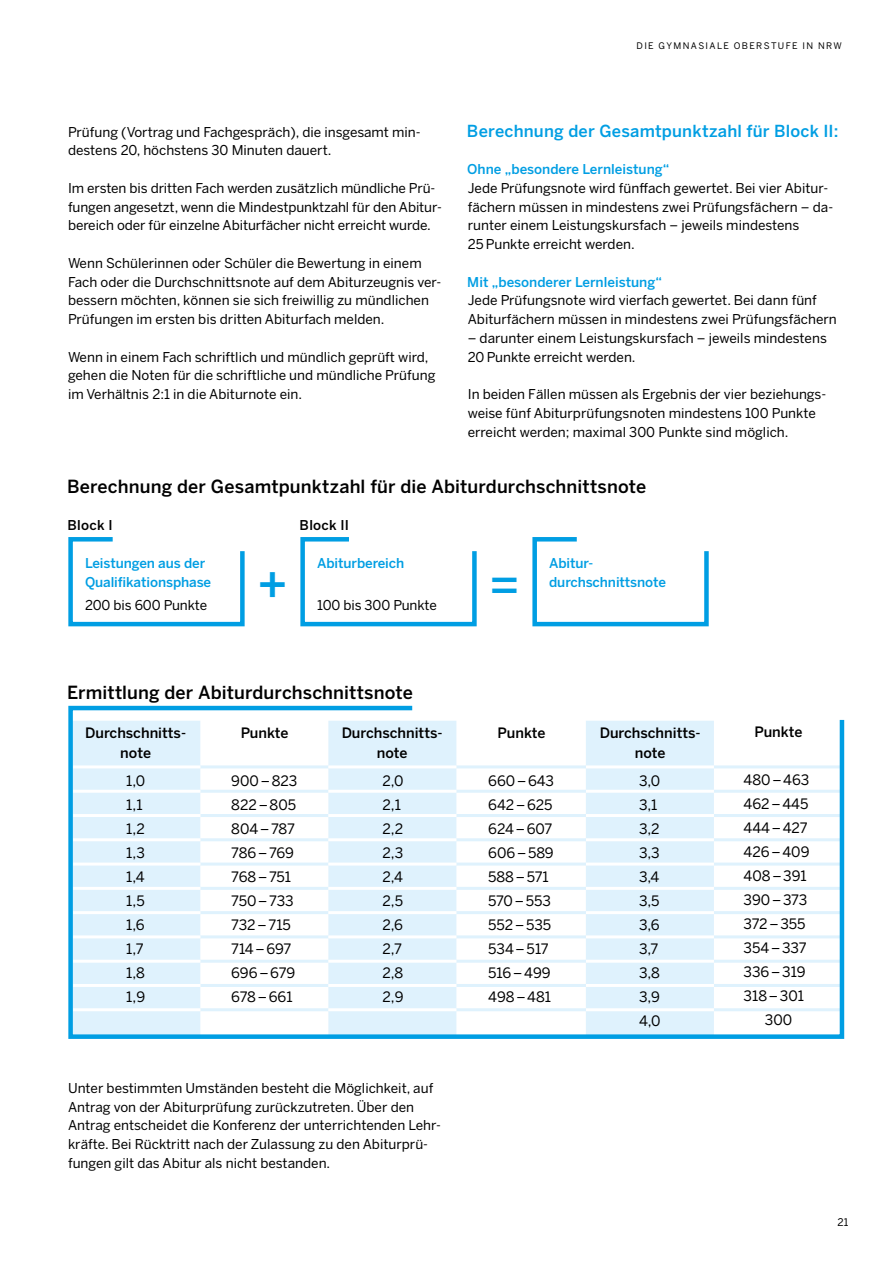
<style>
.page{position:relative;width:893px;height:1263px;background:#fff}
.page>*{position:absolute;margin:0;border:0;box-sizing:border-box;transform-origin:0 0}
.t1{font:500 48px "Benton Sans";color:#009ee3}
.t2{font:500 18px "Benton Sans";letter-spacing:.005em;color:#000}
.t3{font:500 16.5px "Benton Sans";letter-spacing:.01em;color:#009ee3}
.t4{font:14.25px/24px "Benton Sans";color:#000}
.t5{font:500 14.25px/19.5px "Benton Sans";color:#000;text-align:center}
.t6{font:13.5px/18.8px "Benton Sans";color:#000}
.t7{font:500 13.5px/18.8px "Benton Sans";letter-spacing:-.005em;color:#009ee3}
.t8{font:500 13.5px "Benton Sans";letter-spacing:.015em;color:#000}
.t9{font:10.5px "Benton Sans";color:#000}
.t10{font:9px "Benton Sans";letter-spacing:.15em;color:#000}
</style>
<div class="page">
<svg style="left:68px;top:537px;width:177px;height:90px"></svg>
<svg style="left:300px;top:537px;width:177px;height:90px"></svg>
<svg style="left:532px;top:537px;width:177px;height:90px"></svg>
<svg style="left:68px;top:705px;width:777px;height:334px"></svg>
<hr style="left:73px;top:765px;width:127px;height:3px;background:#fff">
<hr style="left:73px;top:790px;width:127px;height:3px;background:#fff">
<hr style="left:73px;top:814px;width:127px;height:3px;background:#fff">
<hr style="left:73px;top:838px;width:127px;height:3px;background:#fff">
<hr style="left:73px;top:862px;width:127px;height:3px;background:#fff">
<hr style="left:73px;top:887px;width:127px;height:3px;background:#fff">
<hr style="left:73px;top:911px;width:127px;height:3px;background:#fff">
<hr style="left:73px;top:935px;width:127px;height:3px;background:#fff">
<hr style="left:73px;top:960px;width:127px;height:3px;background:#fff">
<hr style="left:73px;top:984px;width:127px;height:3px;background:#fff">
<hr style="left:73px;top:1008px;width:127px;height:3px;background:#fff">
<hr style="left:328px;top:765px;width:128px;height:3px;background:#fff">
<hr style="left:328px;top:790px;width:128px;height:3px;background:#fff">
<hr style="left:328px;top:814px;width:128px;height:3px;background:#fff">
<hr style="left:328px;top:838px;width:128px;height:3px;background:#fff">
<hr style="left:328px;top:862px;width:128px;height:3px;background:#fff">
<hr style="left:328px;top:887px;width:128px;height:3px;background:#fff">
<hr style="left:328px;top:911px;width:128px;height:3px;background:#fff">
<hr style="left:328px;top:935px;width:128px;height:3px;background:#fff">
<hr style="left:328px;top:960px;width:128px;height:3px;background:#fff">
<hr style="left:328px;top:984px;width:128px;height:3px;background:#fff">
<hr style="left:328px;top:1008px;width:128px;height:3px;background:#fff">
<hr style="left:586px;top:765px;width:128px;height:3px;background:#fff">
<hr style="left:586px;top:790px;width:128px;height:3px;background:#fff">
<hr style="left:586px;top:814px;width:128px;height:3px;background:#fff">
<hr style="left:586px;top:838px;width:128px;height:3px;background:#fff">
<hr style="left:586px;top:862px;width:128px;height:3px;background:#fff">
<hr style="left:586px;top:887px;width:128px;height:3px;background:#fff">
<hr style="left:586px;top:911px;width:128px;height:3px;background:#fff">
<hr style="left:586px;top:935px;width:128px;height:3px;background:#fff">
<hr style="left:586px;top:960px;width:128px;height:3px;background:#fff">
<hr style="left:586px;top:984px;width:128px;height:3px;background:#fff">
<hr style="left:586px;top:1008px;width:128px;height:3px;background:#fff">
<p class="t10" style="left:637px;top:41px;width:207px">DIE GYMNASIALE OBERSTUFE IN NRW</p>
<p class="t3" style="left:467px;top:120px;width:373px">Berechnung der Gesamtpunktzahl für Block II:</p>
<p class="t7" style="left:467px;top:160px;width:204px">Ohne „besondere Lernleistung“</p>
<p class="t6" style="left:468px;top:178px;width:367px">Jede Prüfungsnote wird fünffach gewertet. Bei vier Abitur&shy;fächern müssen in mindestens zwei Prüfungsfächern – da&shy;runter einem Leistungskursfach – jeweils mindestens<br>25 Punkte erreicht werden.</p>
<p class="t7" style="left:467px;top:272px;width:196px">Mit „besonderer Lernleistung“</p>
<p class="t6" style="left:468px;top:291px;width:371px">Jede Prüfungsnote wird vierfach gewertet. Bei dann fünf<br>Abiturfächern müssen in mindestens zwei Prüfungsfächern</p>
<p class="t6" style="left:468px;top:328px;width:361px">– darunter einem Leistungskursfach – jeweils mindestens<br>20 Punkte erreicht werden.</p>
<p class="t6" style="left:468px;top:385px;width:360px">In beiden Fällen müssen als Ergebnis der vier beziehungs&shy;weise fünf Abiturprüfungsnoten mindestens 100 Punkte erreicht werden; maximal 300 Punkte sind möglich.</p>
<h2 class="t2" style="left:67px;top:475px;width:580px">Berechnung der Gesamtpunktzahl für die Abiturdurchschnittsnote</h2>
<p class="t6" style="left:68px;top:122px;width:354px">Prüfung (Vortrag und Fachgespräch), die insgesamt min&shy;destens 20, höchstens 30 Minuten dauert.</p>
<p class="t6" style="left:68px;top:178px;width:375px">Im ersten bis dritten Fach werden zusätzlich mündliche Prü&shy;fungen angesetzt, wenn die Mindestpunktzahl für den Abitur&shy;bereich oder für einzelne Abiturfächer nicht erreicht wurde.</p>
<p class="t6" style="left:68px;top:253px;width:375px">Wenn Schülerinnen oder Schüler die Bewertung in einem Fach oder die Durchschnittsnote auf dem Abiturzeugnis ver&shy;bessern möchten, können sie sich freiwillig zu mündlichen Prüfungen im ersten bis dritten Abiturfach melden.</p>
<p class="t6" style="left:68px;top:347px;width:369px">Wenn in einem Fach schriftlich und mündlich geprüft wird, gehen die Noten für die schriftliche und mündliche Prüfung im Verhältnis 2:1 in die Abiturnote ein.</p>
<p class="t8" style="left:68px;top:517px;width:46px">Block I</p>
<p class="t7" style="left:85px;top:554px;width:128px">Leistungen aus der<br>Qualifikationsphase</p>
<p class="t6" style="left:85px;top:595px;width:124px">200 bis 600 Punkte</p>
<p class="t8" style="left:300px;top:517px;width:51px">Block II</p>
<p class="t7" style="left:317px;top:554px;width:89px">Abiturbereich</p>
<p class="t6" style="left:317px;top:595px;width:121px">100 bis 300 Punkte</p>
<p class="t7" style="left:549px;top:554px;width:44px">Abitur-</p>
<h1 class="t1" style="left:257px;top:553px;width:32px">+</h1>
<h1 class="t1" style="left:489px;top:553px;width:32px">=</h1>
<p class="t7" style="left:549px;top:572px;width:118px">durchschnittsnote</p>
<h2 class="t2" style="left:67px;top:681px;width:347px">Ermittlung der Abiturdurchschnittsnote</h2>
<p class="t5" style="left:241px;top:724px;width:49px">Punkte</p>
<p class="t4" style="left:231px;top:769px;width:68px">900–823<br>822–805<br>804–787<br>786–769<br>768–751<br>750–733<br>732–715<br>714–697<br>696–679<br>678–661</p>
<p class="t5" style="left:342px;top:723px;width:101px">Durchschnitts&shy;note</p>
<p class="t4" style="left:382px;top:769px;width:23px">2,0<br>2,1<br>2,2<br>2,3<br>2,4<br>2,5<br>2,6<br>2,7<br>2,8<br>2,9</p>
<p class="t5" style="left:85px;top:723px;width:101px">Durchschnitts&shy;note</p>
<p class="t4" style="left:126px;top:769px;width:20px">1,0<br>1,1<br>1,2<br>1,3<br>1,4<br>1,5<br>1,6<br>1,7<br>1,8<br>1,9</p>
<p class="t6" style="left:68px;top:1078px;width:374px">Unter bestimmten Umständen besteht die Möglichkeit, auf Antrag von der Abiturprüfung zurückzutreten. Über den Antrag entscheidet die Konferenz der unterrichtenden Lehr&shy;kräfte. Bei Rücktritt nach der Zulassung zu den Abiturprü&shy;fungen gilt das Abitur als nicht bestanden.</p>
<p class="t5" style="left:498px;top:723px;width:49px">Punkte</p>
<p class="t4" style="left:488px;top:769px;width:67px">660–643<br>642–625<br>624–607<br>606–589<br>588–571<br>570–553<br>552–535<br>534–517<br>516–499<br>498–481</p>
<p class="t5" style="left:600px;top:723px;width:101px">Durchschnitts&shy;note</p>
<p class="t4" style="left:639px;top:769px;width:23px">3,0<br>3,1<br>3,2<br>3,3<br>3,4<br>3,5<br>3,6<br>3,7<br>3,8<br>3,9<br>4,0</p>
<p class="t5" style="left:754px;top:722px;width:49px">Punkte</p>
<p class="t4" style="left:744px;top:767px;width:67px;text-align:center">480–463<br>462–445<br>444–427<br>426–409<br>408–391<br>390–373<br>372–355<br>354–337<br>336–319<br>318–301<br>300</p>
<p class="t9" style="left:837px;top:1216px;width:12px">21</p>
</div>
